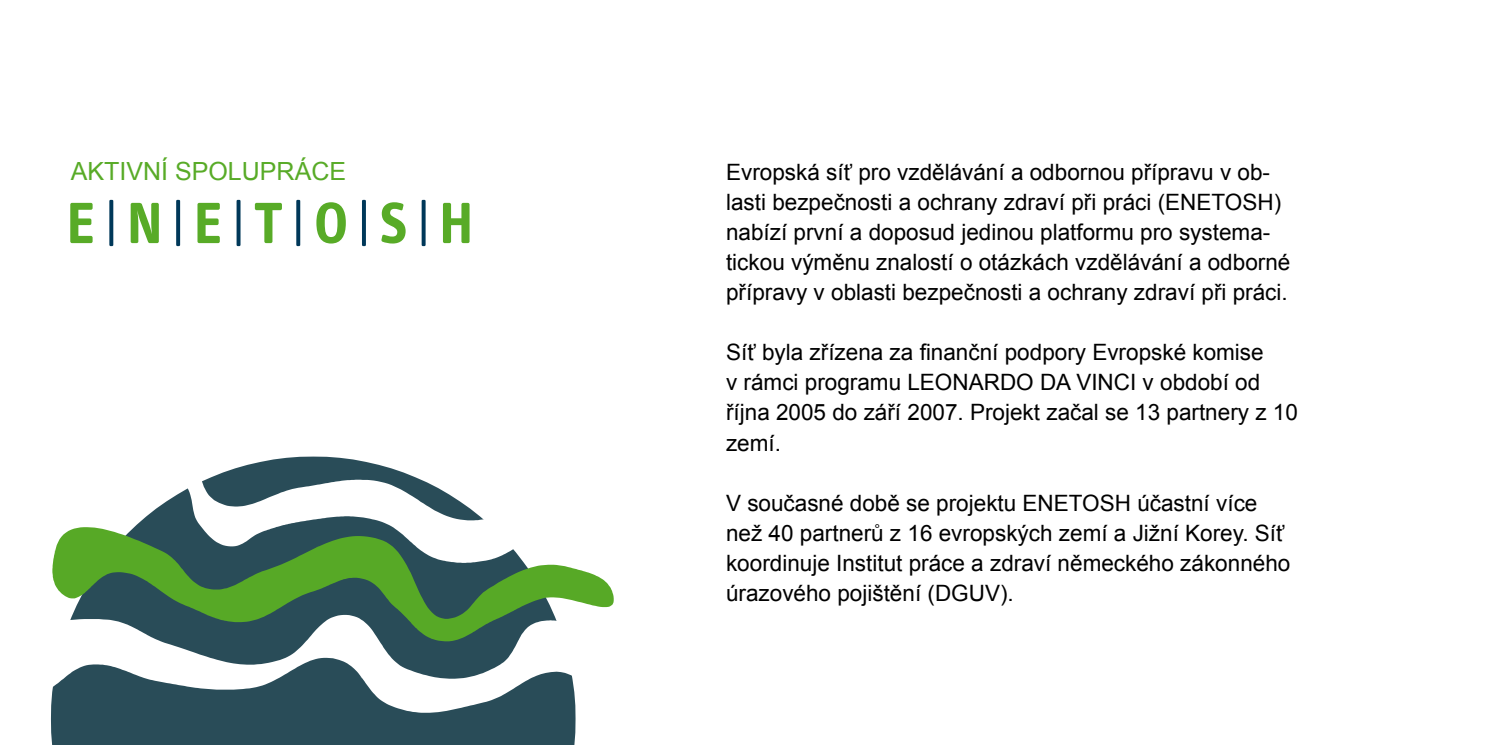
<style>
.page{position:relative;width:1489px;height:745px;background:#fff}
.page>*{position:absolute;margin:0;border:0;box-sizing:border-box;transform-origin:0 0}
.t1{font:700 60px "Info OT Text";color:#58ab27}
.t2{font:25px "Arial";color:#58ab27}
.t3{font:22.5px/30px "Arial";color:#000}
.s1{font-weight:400;color:#003859}
</style>
<div class="page">
<div style="left:51px;top:524px;width:524px;height:220px;background:#294c58"></div>
<svg style="left:52px;top:527px;width:561px;height:87px;fill:#57a926"></svg>
<svg style="left:137px;top:456px;width:476px;height:106px"></svg>
<svg style="left:51px;top:614px;width:525px;height:98px;fill:#294c58"></svg>
<p class="t2" style="left:71px;top:155px;width:277px">AKTIVNÍ SPOLUPRÁCE</p>
<h1 class="t1" style="left:67px;top:186px;width:408px">E <span class="s1">|</span> N <span class="s1">|</span> E <span class="s1">|</span> T <span class="s1">|</span> O <span class="s1">|</span> S <span class="s1">|</span> H</h1>
<p class="t3" style="left:726px;top:157px;width:566px">Evropská síť pro vzdělávání a odbornou přípravu v ob&shy;lasti bezpečnosti a ochrany zdraví při práci (ENETOSH) nabízí první a doposud jedinou platformu pro systema&shy;tickou výměnu znalostí o otázkách vzdělávání a odborné přípravy v oblasti bezpečnosti a ochrany zdraví při práci.</p>
<p class="t3" style="left:726px;top:337px;width:573px">Síť byla zřízena za finanční podpory Evropské komise<br>v rámci programu LEONARDO DA VINCI v období od října 2005 do září 2007. Projekt začal se 13 partnery z 10 zemí.</p>
<p class="t3" style="left:726px;top:487px;width:566px">V současné době se projektu ENETOSH účastní více než 40 partnerů z 16 evropských zemí a Jižní Korey. Síť koordinuje Institut práce a zdraví německého zákonného úrazového pojištění (DGUV).</p>
</div>
